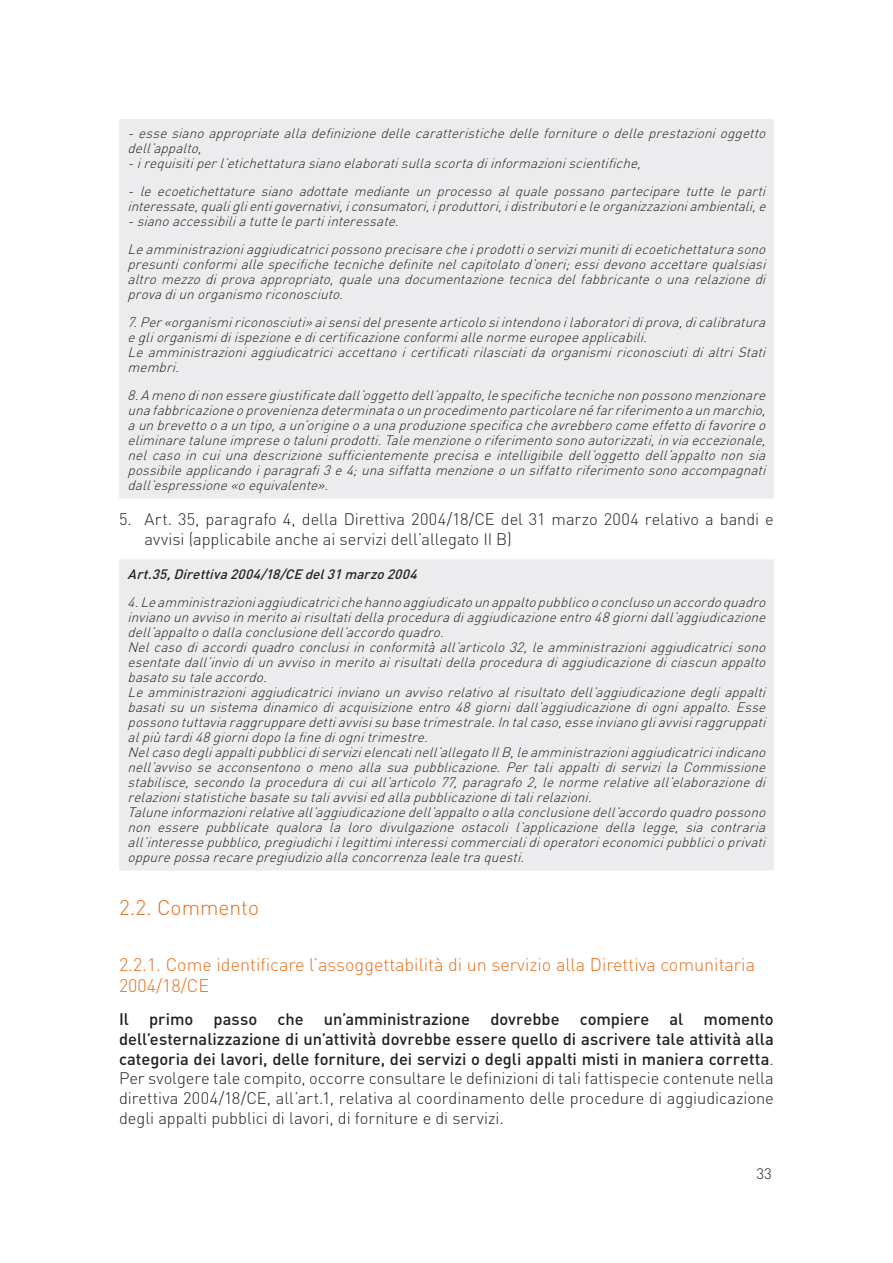
<style>
.page{position:relative;width:893px;height:1263px;background:#fff}
.page>*{position:absolute;margin:0;border:0;box-sizing:border-box;transform-origin:0 0}
.TITOLO_DEL_PARAGRAFO{font:300 21px "DIN";color:#e4701e}
.TITOLO_DEL_PARAGRAFO-2{font:300 18px/21.6px "DIN";color:#e4701e}
.TESTO{font:500 16.5px/19.8px "DIN";color:#231f20;text-align:justify}
.PARAGRAFO_numeri_b{font:300 16.5px/19.8px "DIN";letter-spacing:-.005em;color:#231f20}
.t1{font:300 15px "DIN";color:#231f20}
.NOTE_ARTICOLO{font:italic 300 13.5px/15px "DIN";color:#231f20;text-align:justify}
.NOTE_ARTICOLO-2{font:italic 500 13.5px "DIN";color:#231f20}
.s1{font-weight:300}
</style>
<div class="page">
<div style="left:119px;top:119px;width:655px;height:379px;background:#ececee"></div>
<div style="left:119px;top:559px;width:655px;height:311px;background:#ececee"></div>
<p class="NOTE_ARTICOLO" style="left:128px;top:126px;width:644px">-essesianoappropriatealladefinizionedellecaratteristichedellefornitureodelleprestazionioggetto dell’appalto,</p>
<p class="NOTE_ARTICOLO" style="left:128px;top:156px;width:519px">-irequisitiperl’etichettaturasianoelaboratisullascortadiinformazioniscientifiche,</p>
<p class="NOTE_ARTICOLO" style="left:128px;top:184px;width:644px">- le ecoetichettature siano adottate mediante un processo al quale possano partecipare tutte le parti interessate,qualiglientigovernativi,iconsumatori,iproduttori,idistributorieleorganizzazioniambientali,e</p>
<p class="NOTE_ARTICOLO" style="left:128px;top:214px;width:277px">-sianoaccessibiliatuttelepartiinteressate.</p>
<p class="NOTE_ARTICOLO" style="left:128px;top:242px;width:644px">Leamministrazioniaggiudicatricipossonoprecisarecheiprodottioservizimunitidiecoetichettaturasono presunticonformiallespecifichetecnichedefinitenelcapitolatod’oneri;essidevonoaccettarequalsiasi altromezzodiprovaappropriato,qualeunadocumentazionetecnicadelfabbricanteounarelazionedi provadiunorganismoriconosciuto.</p>
<p class="NOTE_ARTICOLO" style="left:128px;top:315px;width:644px">7.Per«organismiriconosciuti»aisensidelpresentearticolosiintendonoilaboratoridiprova,dicalibratura egliorganismidiispezioneedicertificazioneconformiallenormeeuropeeapplicabili.</p>
<p class="NOTE_ARTICOLO" style="left:128px;top:345px;width:643px">Le amministrazioni aggiudicatrici accettano i certificati rilasciati da organismi riconosciuti di altri Stati membri.</p>
<p class="NOTE_ARTICOLO" style="left:128px;top:387px;width:644px">8.Amenodinonesseregiustificatedall’oggettodell’appalto,lespecifichetecnichenonpossonomenzionare unafabbricazioneoprovenienzadeterminataounprocedimentoparticolarenéfarriferimentoaunmarchio, aunbrevettooauntipo,aun’origineoaunaproduzionespecificacheavrebberocomeeffettodifavorireo eliminaretaluneimpreseotaluniprodotti.Talemenzioneoriferimentosonoautorizzati,inviaeccezionale, nel caso in cui una descrizione sufficientemente precisa e intelligibile dell’oggetto dell’appalto non sia possibileapplicandoiparagrafi3e4;unasiffattamenzioneounsiffattoriferimentosonoaccompagnati dall’espressione«oequivalente».</p>
<p class="PARAGRAFO_numeri_b" style="left:145px;top:509px;width:631px;text-indent:-26px">5. Art. 35, paragrafo 4, della Direttiva 2004/18/CE del 31 marzo 2004 relativo a bandi e avvisi (applicabile anche ai servizi dell’allegato II B)</p>
<p class="NOTE_ARTICOLO-2" style="left:128px;top:565px;width:295px">Art.35,Direttiva2004/18/CEdel31marzo2004</p>
<p class="NOTE_ARTICOLO" style="left:128px;top:594px;width:644px">4.Leamministrazioniaggiudicatricichehannoaggiudicatounappaltopubblicooconclusounaccordoquadro invianounavvisoinmeritoairisultatidellaproceduradiaggiudicazioneentro48giornidall’aggiudicazione dell’appaltoodallaconclusionedell’accordoquadro.</p>
<p class="NOTE_ARTICOLO" style="left:128px;top:639px;width:644px">Nelcasodiaccordiquadroconclusiinconformitàall’articolo32,leamministrazioniaggiudicatricisono esentatedall’inviodiunavvisoinmeritoairisultatidellaproceduradiaggiudicazionediciascunappalto basatosutaleaccordo.</p>
<p class="NOTE_ARTICOLO" style="left:128px;top:684px;width:644px">Leamministrazioniaggiudicatriciinvianounavvisorelativoalrisultatodell’aggiudicazionedegliappalti basati su un sistema dinamico di acquisizione entro 48 giorni dall’aggiudicazione di ogni appalto. Esse possonotuttaviaraggrupparedettiavvisisubasetrimestrale.Intalcaso,esseinvianogliavvisiraggruppati alpiùtardi48giornidopolafinediognitrimestre.</p>
<p class="NOTE_ARTICOLO" style="left:128px;top:744px;width:644px">Nelcasodegliappaltipubblicidiservizielencatinell’allegatoIIB,leamministrazioniaggiudicatriciindicano nell’avviso se acconsentono o meno alla sua pubblicazione. Per tali appalti di servizi la Commissione stabilisce,secondolaproceduradicuiall’articolo77,paragrafo2,lenormerelativeall’elaborazionedi relazionistatistichebasatesutaliavvisiedallapubblicazioneditalirelazioni.</p>
<p class="NOTE_ARTICOLO" style="left:128px;top:804px;width:644px">Taluneinformazionirelativeall’aggiudicazionedell’appaltooallaconclusionedell’accordoquadropossono non essere pubblicate qualora la loro divulgazione ostacoli l’applicazione della legge, sia contraria all’interessepubblico,pregiudichiilegittimiinteressicommercialidioperatorieconomicipubblicioprivati oppurepossarecarepregiudizioallaconcorrenzalealetraquesti.</p>
<p class="TITOLO_DEL_PARAGRAFO" style="left:119px;top:895px;width:142px">2.2. Commento</p>
<p class="TITOLO_DEL_PARAGRAFO-2" style="left:119px;top:953px;width:638px">2.2.1. Come identificare l’assoggettabilità di un servizio alla Direttiva comunitaria<br>2004/18/CE</p>
<p class="TESTO" style="left:119px;top:1008px;width:656px">Il primo passo che un’amministrazione dovrebbe compiere al momento dell’esternalizzazione di un’attività dovrebbe essere quello di ascrivere tale attività alla categoria dei lavori, delle forniture, dei servizi o degli appalti misti in maniera corretta<span class="s1">.<br>Per svolgere tale compito, occorre consultare le definizioni di tali fattispecie contenute nella direttiva 2004/18/CE, all’art.1, relativa al coordinamento delle procedure di aggiudicazione degli appalti pubblici di lavori, di forniture e di servizi.</span></p>
<p class="t1" style="left:756px;top:1164px;width:17px">33</p>
</div>
